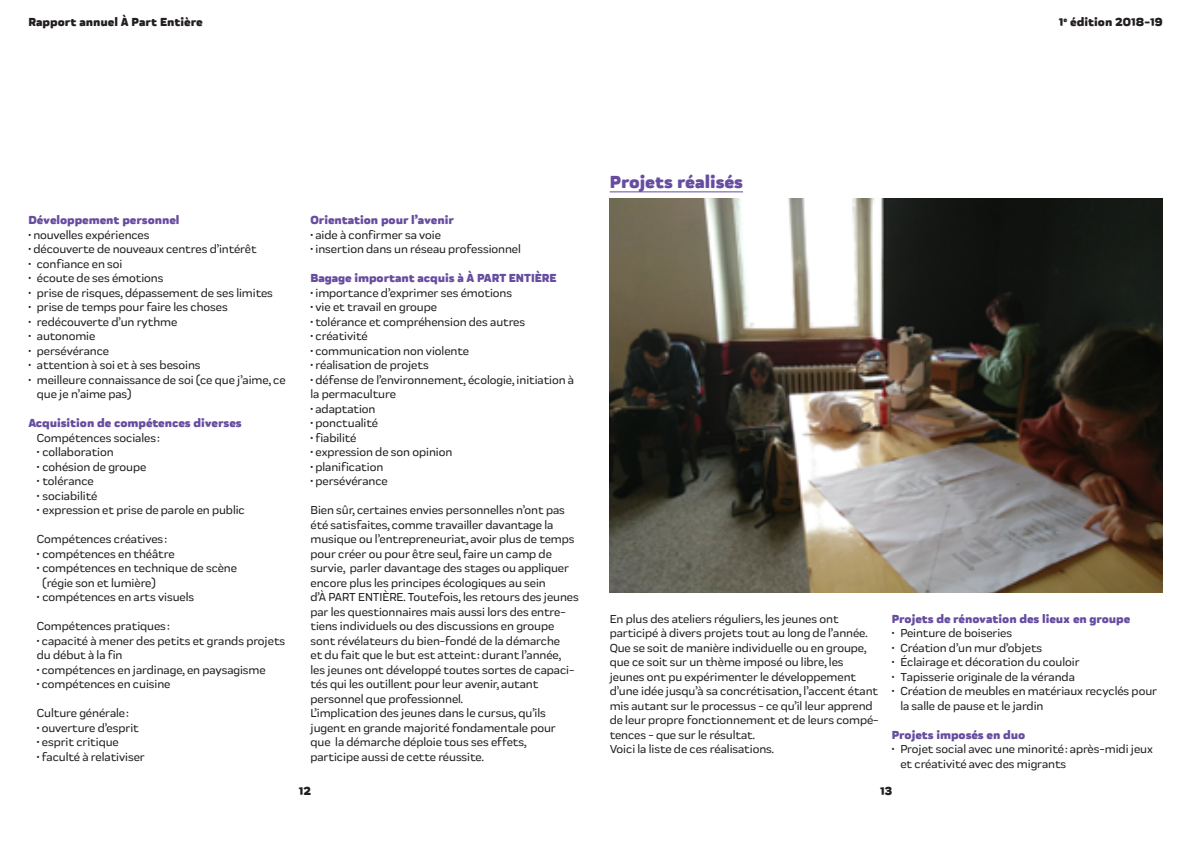
<style>
.page{position:relative;width:1191px;height:842px;background:#fff}
.page>*{position:absolute;margin:0;border:0;box-sizing:border-box;transform-origin:0 0}
.titre{font:900 18px "Praktika Rnd";color:#674da0}
.texte_courant{font:500 12px/14.5px "Praktika Rnd";letter-spacing:-.005em;color:#231f20}
.texte_courant_liste{font:500 12px/14.5px "Praktika Rnd";letter-spacing:-.005em;color:#231f20}
.sous-titre{font:900 12px "Praktika Rnd";letter-spacing:-.005em;color:#674da0}
.t1{font:900 12px "Praktika Rnd";color:#231f20}
</style>
<div class="page">
<img style="left:609px;top:198px;width:553px;height:395px">
<hr style="left:609px;top:191px;width:134px;height:1px;background:#674da0">
<p class="t1" style="left:28px;top:12px;width:176px">Rapport annuel À Part Entière</p>
<p class="t1" style="left:1058px;top:12px;width:105px">1<sup>e</sup> édition 2018-19</p>
<p class="sous-titre" style="left:28px;top:210px;width:153px">Développement personnel</p>
<p class="texte_courant" style="left:28px;top:226px;width:123px">• nouvelles expériences</p>
<p class="texte_courant" style="left:28px;top:241px;width:230px">• découverte de nouveaux centres d’intérêt</p>
<p class="texte_courant_liste" style="left:28px;top:255px;width:96px">• confiance en soi</p>
<p class="texte_courant_liste" style="left:28px;top:270px;width:137px">• écoute de ses émotions</p>
<p class="texte_courant_liste" style="left:28px;top:284px;width:246px">• prise de risques, dépassement de ses limites</p>
<p class="texte_courant_liste" style="left:28px;top:299px;width:201px">• prise de temps pour faire les choses</p>
<p class="texte_courant_liste" style="left:28px;top:313px;width:150px">• redécouverte d’un rythme</p>
<p class="texte_courant_liste" style="left:28px;top:328px;width:69px">• autonomie</p>
<p class="texte_courant_liste" style="left:28px;top:342px;width:82px">• persévérance</p>
<p class="texte_courant_liste" style="left:28px;top:357px;width:174px">• attention à soi et à ses besoins</p>
<p class="texte_courant_liste" style="left:37px;top:371px;width:250px;text-indent:-9px">• meilleure connaissance de soi (ce que j’aime, ce que je n’aime pas)</p>
<p class="sous-titre" style="left:28px;top:413px;width:215px">Acquisition de compétences diverses</p>
<p class="texte_courant" style="left:37px;top:429px;width:124px">Compétences sociales:</p>
<p class="texte_courant_liste" style="left:37px;top:444px;width:78px">• collaboration</p>
<p class="texte_courant_liste" style="left:37px;top:458px;width:111px">• cohésion de groupe</p>
<p class="texte_courant_liste" style="left:37px;top:473px;width:58px">• tolérance</p>
<p class="texte_courant_liste" style="left:37px;top:487px;width:62px">• sociabilité</p>
<p class="texte_courant_liste" style="left:37px;top:502px;width:210px">• expression et prise de parole en public</p>
<p class="texte_courant" style="left:37px;top:531px;width:131px">Compétences créatives:</p>
<p class="texte_courant_liste" style="left:37px;top:545px;width:139px">• compétences en théâtre</p>
<p class="texte_courant_liste" style="left:43px;top:560px;width:196px;text-indent:-6px">• compétences en technique de scène (régie son et lumière)</p>
<p class="texte_courant_liste" style="left:37px;top:589px;width:159px">• compétences en arts visuels</p>
<p class="texte_courant" style="left:37px;top:618px;width:134px">Compétences pratiques:</p>
<p class="texte_courant" style="left:37px;top:632px;width:250px">• capacité à mener des petits et grands projets</p>
<p class="texte_courant" style="left:37px;top:647px;width:87px">du début à la fin</p>
<p class="texte_courant" style="left:37px;top:661px;width:230px">• compétences en jardinage, en paysagisme</p>
<p class="texte_courant" style="left:37px;top:676px;width:135px">• compétences en cuisine</p>
<p class="texte_courant" style="left:37px;top:705px;width:93px">Culture générale:</p>
<p class="texte_courant" style="left:37px;top:719px;width:103px">• ouverture d’esprit</p>
<p class="texte_courant" style="left:37px;top:734px;width:83px">• esprit critique</p>
<p class="texte_courant" style="left:37px;top:748px;width:109px">• faculté à relativiser</p>
<p class="sous-titre" style="left:310px;top:210px;width:145px">Orientation pour l’avenir</p>
<p class="texte_courant" style="left:310px;top:226px;width:132px">• aide à confirmer sa voie</p>
<p class="texte_courant" style="left:310px;top:241px;width:212px">• insertion dans un réseau professionnel</p>
<p class="sous-titre" style="left:310px;top:268px;width:247px">Bagage important acquis à À PART ENTIÈRE</p>
<p class="texte_courant" style="left:310px;top:284px;width:203px">• importance d’exprimer ses émotions</p>
<p class="texte_courant" style="left:310px;top:299px;width:128px">• vie et travail en groupe</p>
<p class="texte_courant" style="left:310px;top:313px;width:216px">• tolérance et compréhension des autres</p>
<p class="texte_courant" style="left:310px;top:328px;width:59px">• créativité</p>
<p class="texte_courant" style="left:310px;top:342px;width:160px">• communication non violente</p>
<p class="texte_courant" style="left:310px;top:357px;width:120px">• réalisation de projets</p>
<p class="texte_courant" style="left:310px;top:371px;width:265px">• défense de l’environnement, écologie, initiation à la permaculture</p>
<p class="texte_courant" style="left:310px;top:400px;width:67px">• adaptation</p>
<p class="texte_courant" style="left:310px;top:415px;width:69px">• ponctualité</p>
<p class="texte_courant" style="left:310px;top:429px;width:48px">• fiabilité</p>
<p class="texte_courant" style="left:310px;top:444px;width:143px">• expression de son opinion</p>
<p class="texte_courant" style="left:310px;top:458px;width:74px">• planification</p>
<p class="texte_courant" style="left:310px;top:473px;width:79px">• persévérance</p>
<p class="texte_courant" style="left:310px;top:502px;width:270px">Bien sûr, certaines envies personnelles n’ont pas été satisfaites, comme travailler davantage la musique ou l’entrepreneuriat, avoir plus de temps pour créer ou pour être seul, faire un camp de survie, parler davantage des stages ou appliquer encore plus les principes écologiques au sein<br>d’À PART ENTIÈRE. Toutefois, les retours des jeunes par les questionnaires mais aussi lors des entre&shy;tiens individuels ou des discussions en groupe sont révélateurs du bien-fondé de la démarche<br>et du fait que le but est atteint: durant l’année,<br>les jeunes ont développé toutes sortes de capaci&shy;tés qui les outillent pour leur avenir, autant personnel que professionnel.</p>
<p class="texte_courant" style="left:310px;top:705px;width:247px">L’implication des jeunes dans le cursus, qu’ils jugent en grande majorité fondamentale pour que la démarche déploie tous ses effets, participe aussi de cette réussite.</p>
<p class="t1" style="left:299px;top:780px;width:14px">12</p>
<p class="titre" style="left:609px;top:166px;width:135px">Projets réalisés</p>
<p class="texte_courant" style="left:609px;top:611px;width:270px">En plus des ateliers réguliers, les jeunes ont participé à divers projets tout au long de l’année.<br>Que se soit de manière individuelle ou en groupe, que ce soit sur un thème imposé ou libre, les jeunes ont pu expérimenter le développement d’une idée jusqu’à sa concrétisation, l’accent étant mis autant sur le processus - ce qu’il leur apprend de leur propre fonctionnement et de leurs compé&shy;tences - que sur le résultat.<br>Voici la liste de ces réalisations.</p>
<p class="sous-titre" style="left:891px;top:609px;width:240px">Projets de rénovation des lieux en groupe</p>
<p class="texte_courant_liste" style="left:891px;top:625px;width:122px">• Peinture de boiseries</p>
<p class="texte_courant_liste" style="left:891px;top:640px;width:152px">• Création d’un mur d’objets</p>
<p class="texte_courant_liste" style="left:891px;top:654px;width:189px">• Éclairage et décoration du couloir</p>
<p class="texte_courant_liste" style="left:891px;top:669px;width:185px">• Tapisserie originale de la véranda</p>
<p class="texte_courant_liste" style="left:900px;top:683px;width:258px;text-indent:-9px">• Création de meubles en matériaux recyclés pour la salle de pause et le jardin</p>
<p class="sous-titre" style="left:891px;top:725px;width:135px">Projets imposés en duo</p>
<p class="texte_courant_liste" style="left:900px;top:741px;width:254px;text-indent:-9px">• Projet social avec une minorité: après-midi jeux et créativité avec des migrants</p>
<p class="t1" style="left:880px;top:780px;width:14px">13</p>
</div>
